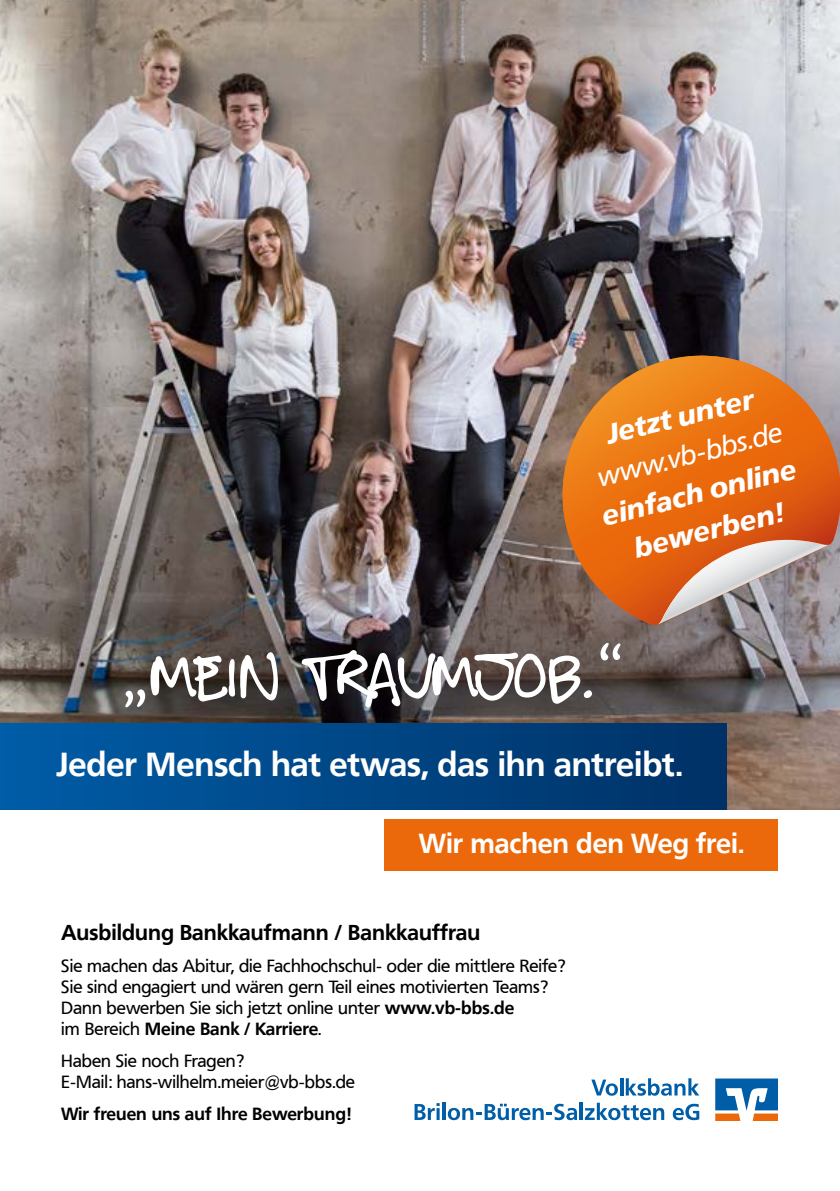
<style>
.page{position:relative;width:840px;height:1191px;background:#fff}
.page>*{position:absolute;margin:0;border:0;box-sizing:border-box;transform-origin:0 0}
.t1{font:68.2px "Gregs Other Hand";color:#fff}
.t2{font:700 33.2px "Frutiger VR";letter-spacing:-.005em;color:#fff}
.t3{font:700 27.4px "Frutiger VR";letter-spacing:-.005em;color:#fff}
.t4{font:italic 700 27.2px/39px "Frutiger VR";color:#fff;text-align:center}
.t5{font:italic 27.2px "Frutiger VR";color:#fff}
.t6{font:700 21.4px "Frutiger VR";color:#000}
.t7{font:17.6px/21px "Frutiger VR";color:#000}
.t8{font:700 17.6px "Frutiger VR";color:#000}
.s1{font-weight:700}
</style>
<div class="page">
<img style="left:0;top:0;width:839px;height:810px">
<img style="left:543px;top:336px;width:296px;height:20px">
<svg style="left:543px;top:356px;width:296px;height:269px;background:#ce712c"></svg>
<svg style="left:657px;top:536px;width:172px;height:88px;background:#bb9483"></svg>
<div style="left:0;top:724px;width:726px;height:86px;background:linear-gradient(to right,#005da7,#003166)"></div>
<div style="left:385px;top:819px;width:392px;height:51px;background:#eb690b"></div>
<svg style="left:715px;top:1120px;width:62px;height:1px"></svg>
<svg style="left:715px;top:1078px;width:62px;height:42px"></svg>
<svg style="left:591px;top:1079px;width:26px;height:16px"></svg>
<hr style="left:619px;top:1078px;width:3px;height:17px;background:#005ea8">
<svg style="left:625px;top:1078px;width:74px;height:17px"></svg>
<svg style="left:414px;top:1103px;width:25px;height:17px"></svg>
<hr style="left:442px;top:1102px;width:3px;height:18px;background:#005ea8">
<svg style="left:447px;top:1103px;width:129px;height:17px"></svg>
<hr style="left:579px;top:1102px;width:3px;height:18px;background:#005ea8">
<svg style="left:584px;top:1102px;width:80px;height:18px"></svg>
<svg style="left:672px;top:1103px;width:27px;height:17px"></svg>
<h3 class="t4" style="left:601px;top:416px;width:153px;rotate:-14deg">Jetzt unter</h3>
<h3 class="t5" style="left:593px;top:462px;width:191px;rotate:-14deg">www.vb-bbs.de</h3>
<h3 class="t4" style="left:597px;top:498px;width:201px;rotate:-14deg">einfach online bewerben!</h3>
<h1 class="t1" style="left:123px;top:638px;width:500px">„MEIN TRAUMJOB.“</h1>
<h2 class="t2" style="left:56px;top:745px;width:628px">Jeder Mensch hat etwas, das ihn antreibt.</h2>
<h3 class="t3" style="left:418px;top:827px;width:327px">Wir machen den Weg frei.</h3>
<p class="t6" style="left:61px;top:919px;width:420px">Ausbildung Bankkaufmann / Bankkauffrau</p>
<p class="t7" style="left:61px;top:955px;width:506px">Sie machen das Abitur, die Fachhochschul- oder die mittlere Reife?<br>Sie sind engagiert und wären gern Teil eines motivierten Teams?<br>Dann bewerben Sie sich jetzt online unter <span class="s1">www.vb-bbs.de<br></span>im Bereich <span class="s1">Meine Bank / Karriere</span>.</p>
<p class="t7" style="left:61px;top:1050px;width:295px">Haben Sie noch Fragen?<br>E-Mail: hans-wilhelm.meier@vb-bbs.de</p>
<p class="t8" style="left:61px;top:1103px;width:291px">Wir freuen uns auf Ihre Bewerbung!</p>
</div>
